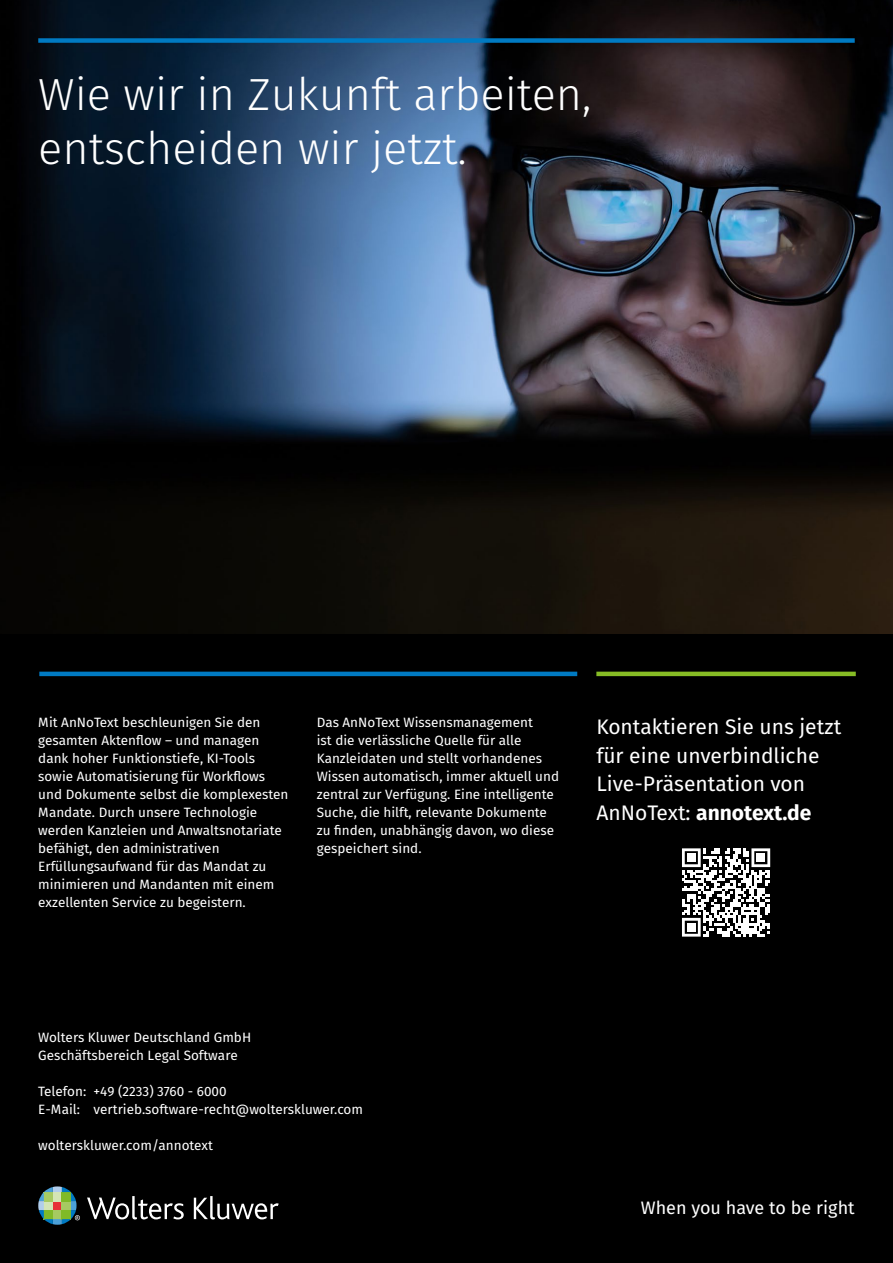
<style>
.page{position:relative;width:893px;height:1263px;background:#000}
.page>*{position:absolute;margin:0;border:0;box-sizing:border-box;transform-origin:0 0}
.t1{font:300 45px/54px "Fira Sans";color:#fff}
.t2{font:21px/28.5px "Fira Sans";color:#fff}
.t3{font:18px "Fira Sans";color:#fff}
.t4{font:13.5px/18px "Fira Sans";color:#fff}
.s1{font-weight:700}
</style>
<div class="page">
<img style="left:27px;top:0;width:866px;height:634px">
<svg style="left:87px;top:1196px;width:97px;height:23px"></svg>
<svg style="left:194px;top:1196px;width:85px;height:23px"></svg>
<svg style="left:38px;top:1186px;width:42px;height:39px"></svg>
<div style="left:38px;top:38px;width:817px;height:5px;background:#007ac2"></div>
<hr style="left:39px;top:672px;width:538px;height:4px;background:#007ac2">
<hr style="left:596px;top:672px;width:260px;height:4px;background:#86bc25">
<svg style="left:682px;top:848px;width:88px;height:88px"></svg>
<div style="left:687px;top:854px;width:8px;height:8px;background:#fff"></div>
<div style="left:757px;top:854px;width:8px;height:8px;background:#fff"></div>
<div style="left:687px;top:923px;width:8px;height:8px;background:#fff"></div>
<h1 class="t1" style="left:38px;top:67px;width:555px">Wie wir in Zukunft arbeiten, entscheiden wir jetzt.</h1>
<p class="t4" style="left:38px;top:713px;width:252px">Mit AnNoText beschleunigen Sie den gesamten Aktenflow – und managen dank hoher Funktionstiefe, KI-Tools sowie Automatisierung für Workflows und Dokumente selbst die komplexesten Mandate. Durch unsere Technologie werden Kanzleien und Anwaltsnotariate befähigt, den administrativen Erfüllungsaufwand für das Mandat zu minimieren und Mandanten mit einem exzellenten Service zu begeistern.</p>
<p class="t4" style="left:317px;top:713px;width:244px">Das AnNoText Wissensmanagement<br>ist die verlässliche Quelle für alle Kanzleidaten und stellt vorhandenes Wissen automatisch, immer aktuell und zentral zur Verfügung. Eine intelligente Suche, die hilft, relevante Dokumente zu finden, unabhängig davon, wo diese gespeichert sind.</p>
<h2 class="t2" style="left:596px;top:712px;width:247px">Kontaktieren Sie uns jetzt für eine unverbindliche<br>Live-Präsentation von<br>AnNoText: <span class="s1">annotext.de</span></h2>
<p class="t4" style="left:38px;top:1028px;width:214px">Wolters Kluwer Deutschland GmbH<br>Geschäftsbereich Legal Software</p>
<p class="t4" style="left:38px;top:1082px;width:326px">Telefon: +49 (2233) 3760 - 6000<br>E-Mail: vertrieb.software-recht@wolterskluwer.com</p>
<p class="t4" style="left:38px;top:1136px;width:176px">wolterskluwer.com/annotext</p>
<h3 class="t3" style="left:641px;top:1194px;width:215px">When you have to be right</h3>
</div>
